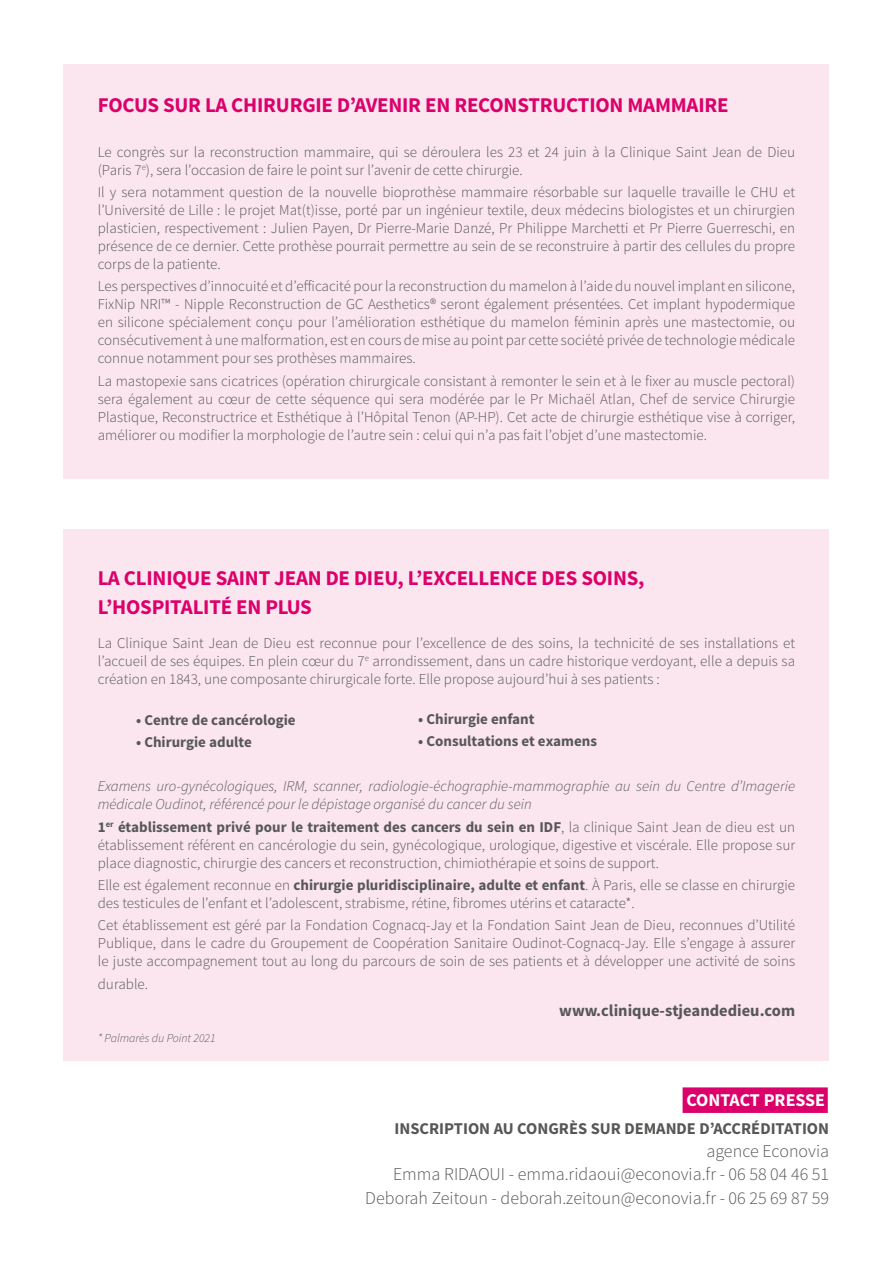
<style>
.page{position:relative;width:893px;height:1263px;background:#fff}
.page>*{position:absolute;margin:0;border:0;box-sizing:border-box;transform-origin:0 0}
.t1{font:700 21px/29.7px "Source Sans Pro";letter-spacing:-.01em;color:#dc006b}
.t2{font:300 18px/23.7px "Source Sans Pro";color:#575756;text-align:right}
.t3{font:700 18px "Source Sans Pro";color:#fff}
.t4{font:700 16.5px "Source Sans Pro";color:#575756}
.t5{font:300 15px/18px "Source Sans Pro";color:#575756;text-align:justify}
.t6{font:italic 300 15px/18px "Source Sans Pro";color:#575756}
.t7{font:700 15px "Source Sans Pro";color:#575756}
.t8{font:italic 300 12px "Source Sans Pro";color:#575756}
.s1{font-weight:700}
</style>
<div class="page">
<div style="left:683px;top:1087px;width:145px;height:26px;background:#dc006b"></div>
<div style="left:64px;top:529px;width:765px;height:531px;background:#fbe6f0"></div>
<div style="left:64px;top:64px;width:765px;height:414px;background:#fbe6f0"></div>
<h1 class="t1" style="left:98px;top:91px;width:632px">FOCUS SUR LA CHIRURGIE D’AVENIR EN RECONSTRUCTION MAMMAIRE</h1>
<p class="t5" style="left:98px;top:143px;width:699px">Le congrès sur la reconstruction mammaire, qui se déroulera les 23 et 24 juin à la Clinique Saint Jean de Dieu (Paris 7<sup>e</sup>), sera l’occasion de faire le point sur l’avenir de cette chirurgie.</p>
<p class="t5" style="left:98px;top:183px;width:699px">Il y sera notamment question de la nouvelle bioprothèse mammaire résorbable sur laquelle travaille le CHU et l’Université de Lille : le projet Mat(t)isse, porté par un ingénieur textile, deux médecins biologistes et un chirurgien plasticien, respectivement : Julien Payen, Dr Pierre-Marie Danzé, Pr Philippe Marchetti et Pr Pierre Guerreschi, en présence de ce dernier. Cette prothèse pourrait permettre au sein de se reconstruire à partir des cellules du propre corps de la patiente.</p>
<p class="t5" style="left:98px;top:277px;width:699px">Les perspectives d’innocuité et d’efficacité pour la reconstruction du mamelon à l’aide du nouvel implant en silicone, FixNip NRI™ - Nipple Reconstruction de GC Aesthetics® seront également présentées. Cet implant hypodermique en silicone spécialement conçu pour l’amélioration esthétique du mamelon féminin après une mastectomie, ou consécutivement à une malformation, est en cours de mise au point par cette société privée de technologie médicale connue notamment pour ses prothèses mammaires.</p>
<p class="t5" style="left:98px;top:372px;width:699px">La mastopexie sans cicatrices (opération chirurgicale consistant à remonter le sein et à le fixer au muscle pectoral) sera également au cœur de cette séquence qui sera modérée par le Pr Michaël Atlan, Chef de service Chirurgie Plastique, Reconstructrice et Esthétique à l’Hôpital Tenon (AP-HP). Cet acte de chirurgie esthétique vise à corriger, améliorer ou modifier la morphologie de l’autre sein : celui qui n’a pas fait l’objet d’une mastectomie.</p>
<h1 class="t1" style="left:98px;top:564px;width:548px">LA CLINIQUE SAINT JEAN DE DIEU, L’EXCELLENCE DES SOINS,<br>L’HOSPITALITÉ EN PLUS</h1>
<p class="t5" style="left:98px;top:634px;width:699px">La Clinique Saint Jean de Dieu est reconnue pour l’excellence de des soins, la technicité de ses installations et l’accueil de ses équipes. En plein cœur du 7<sup>e</sup> arrondissement, dans un cadre historique verdoyant, elle a depuis sa création en 1843, une composante chirurgicale forte. Elle propose aujourd’hui à ses patients :</p>
<p class="t7" style="left:136px;top:710px;width:161px">• Centre de cancérologie</p>
<p class="t7" style="left:136px;top:732px;width:117px">• Chirurgie adulte</p>
<p class="t6" style="left:98px;top:777px;width:699px">Examens uro-gynécologiques, IRM, scanner, radiologie-échographie-mammographie au sein du Centre d’Imagerie médicale Oudinot, référencé pour le dépistage organisé du cancer du sein</p>
<p class="t5" style="left:98px;top:818px;width:699px"><span class="s1">1</span><sup>er</sup> <span class="s1">établissement privé pour le traitement des cancers du sein en IDF</span>, la clinique Saint Jean de dieu est un établissement référent en cancérologie du sein, gynécologique, urologique, digestive et viscérale. Elle propose sur place diagnostic, chirurgie des cancers et reconstruction, chimiothérapie et soins de support.</p>
<p class="t5" style="left:98px;top:876px;width:699px">Elle est également reconnue en <span class="s1">chirurgie pluridisciplinaire, adulte et enfant</span>. À Paris, elle se classe en chirurgie des testicules de l’enfant et l’adolescent, strabisme, rétine, fibromes utérins et cataracte*.</p>
<p class="t5" style="left:98px;top:916px;width:699px">Cet établissement est géré par la Fondation Cognacq-Jay et la Fondation Saint Jean de Dieu, reconnues d’Utilité Publique, dans le cadre du Groupement de Coopération Sanitaire Oudinot-Cognacq-Jay. Elle s’engage à assurer le juste accompagnement tout au long du parcours de soin de ses patients et à développer une activité de soins</p>
<p class="t5" style="left:98px;top:975px;width:52px">durable.</p>
<p class="t4" style="left:559px;top:999px;width:237px">www.clinique-stjeandedieu.com</p>
<p class="t8" style="left:98px;top:1031px;width:119px">* Palmarès du Point 2021</p>
<p class="t7" style="left:418px;top:709px;width:118px">• Chirurgie enfant</p>
<p class="t7" style="left:418px;top:732px;width:180px">• Consultations et examens</p>
<p class="t3" style="left:686px;top:1089px;width:140px">CONTACT PRESSE</p>
<p class="t2" style="left:365px;top:1139px;width:465px">agence Econovia<br>Emma RIDAOUI - emma.ridaoui@econovia.fr - 06 58 04 46 51<br>Deborah Zeitoun - deborah.zeitoun@econovia.fr - 06 25 69 87 59</p>
<p class="t4" style="left:394px;top:1118px;width:436px">INSCRIPTION AU CONGRÈS SUR DEMANDE D’ACCRÉDITATION</p>
</div>
